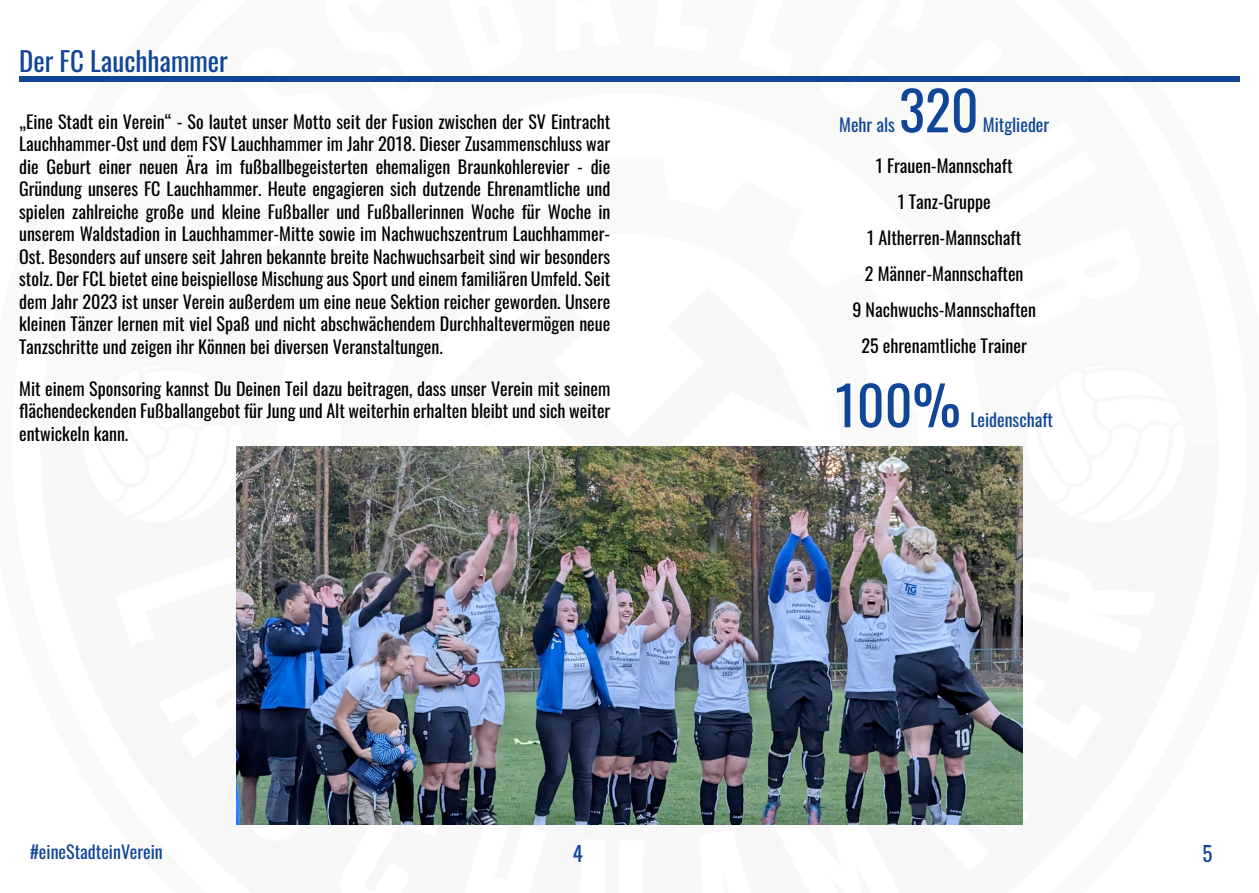
<style>
.page{position:relative;width:1259px;height:893px;background:#fff}
.page>*{position:absolute;margin:0;border:0;box-sizing:border-box;transform-origin:0 0}
.t1{font:54px "Oswald";color:#114597}
.t2{font:27px "Oswald";color:#114597}
.t3{font:21px "Oswald";color:#114597}
.t4{font:18px/22.5px "Oswald";color:#000;text-align:justify}
.t5{font:18px "Oswald";color:#114597}
</style>
<div class="page">
<div style="left:19px;top:76px;width:1220px;height:6px;background:#114597"></div>
<img style="left:236px;top:446px;width:786px;height:379px">
<h2 class="t2" style="left:19px;top:40px;width:210px">Der FC Lauchhammer</h2>
<p class="t4" style="left:19px;top:109px;width:593px">„Eine Stadt ein Verein“ - So lautet unser Motto seit der Fusion zwischen der SV Eintracht Lauchhammer-Ost und dem FSV Lauchhammer im Jahr 2018. Dieser Zusammenschluss war die Geburt einer neuen Ära im fußballbegeisterten ehemaligen Braunkohlerevier - die Gründung unseres FC Lauchhammer. Heute engagieren sich dutzende Ehrenamtliche und spielen zahlreiche große und kleine Fußballer und Fußballerinnen Woche für Woche in unserem Waldstadion in Lauchhammer-Mitte sowie im Nachwuchszentrum Lauchhammer-Ost. Besonders auf unsere seit Jahren bekannte breite Nachwuchsarbeit sind wir besonders stolz. Der FCL bietet eine beispiellose Mischung aus Sport und einem familiären Umfeld. Seit dem Jahr 2023 ist unser Verein außerdem um eine neue Sektion reicher geworden. Unsere kleinen Tänzer lernen mit viel Spaß und nicht abschwächendem Durchhaltevermögen neue Tanzschritte und zeigen ihr Können bei diversen Veranstaltungen.</p>
<p class="t4" style="left:19px;top:376px;width:593px">Mit einem Sponsoring kannst Du Deinen Teil dazu beitragen, dass unser Verein mit seinem flächendeckenden Fußballangebot für Jung und Alt weiterhin erhalten bleibt und sich weiter entwickeln kann.</p>
<h1 class="t1" style="left:899px;top:68px;width:81px">320</h1>
<p class="t5" style="left:839px;top:111px;width:57px">Mehr als</p>
<p class="t5" style="left:982px;top:111px;width:68px">Mitglieder</p>
<p class="t4" style="left:852px;top:147px;width:185px;line-height:36px;text-align:center">1 Frauen-Mannschaft<br>1 Tanz-Gruppe<br>1 Altherren-Mannschaft<br>2 Männer-Mannschaften<br>9 Nachwuchs-Mannschaften<br>25 ehrenamtliche Trainer</p>
<h1 class="t1" style="left:835px;top:363px;width:127px">100%</h1>
<p class="t5" style="left:970px;top:406px;width:84px">Leidenschaft</p>
<p class="t5" style="left:30px;top:838px;width:134px">#eineStadteinVerein</p>
<p class="t3" style="left:573px;top:837px;width:12px">4</p>
<p class="t3" style="left:1202px;top:837px;width:11px">5</p>
</div>
